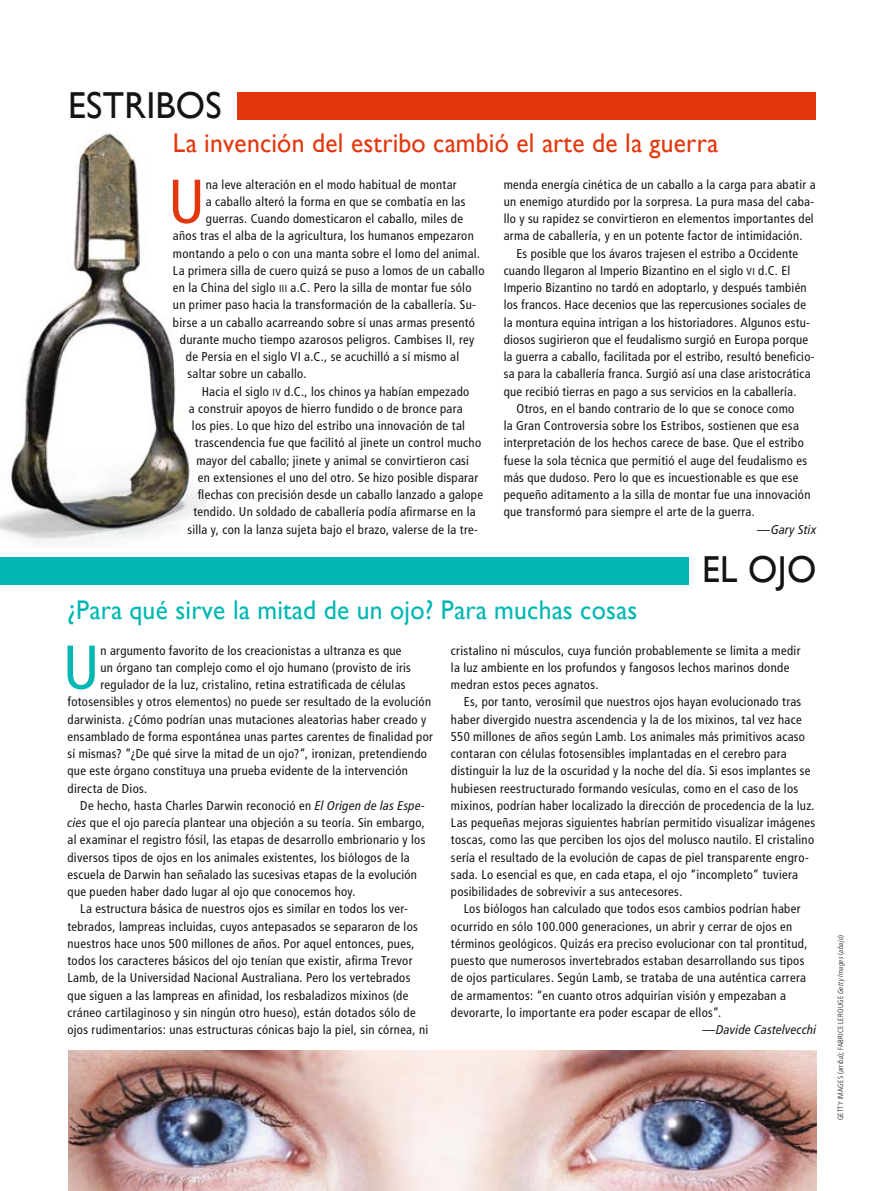
<style>
.page{position:relative;width:893px;height:1191px;background:#fff}
.page>*{position:absolute;margin:0;border:0;box-sizing:border-box;transform-origin:0 0}
.t1{font:condensed 62.25px "Frutiger LT Std";color:#00b7b3}
.t2{font:condensed 62.25px "Frutiger LT Std";color:#e3370e}
.t3{font:37.5px "Gill Sans";letter-spacing:.01em;color:#131413;scale:.95 1}
.t4{font:27px "Gill Sans";letter-spacing:.01em;color:#00b7b3;scale:.95 1}
.t5{font:27px "Gill Sans";letter-spacing:.01em;color:#e3370e;scale:.95 1}
.t6{font:condensed 12.75px/17.2px "Frutiger LT Std";letter-spacing:.025em;color:#131413}
.t7{font:italic condensed 12.75px "Frutiger LT Com";letter-spacing:.015em;color:#131413}
.t8{font:300 condensed 7.5px "Frutiger LT Std";letter-spacing:.025em;color:#131413}
.s1{font-family:"Frutiger LT Std Cn SC800";font-stretch:normal;font-size:10.2px}
.s2{font-family:"Frutiger LT Std";font-style:normal}
.s3{font-family:"Frutiger LT Com";font-style:italic}
</style>
<div class="page">
<img style="left:0;top:131px;width:206px;height:412px">
<div style="left:0;top:557px;width:689px;height:28px;background:#00b7b3"></div>
<div style="left:237px;top:92px;width:579px;height:27px;background:#e3370e"></div>
<img style="left:68px;top:1050px;width:748px;height:141px">
<h2 class="t3" style="left:68px;top:83px;width:163px">ESTRIBOS</h2>
<h3 class="t5" style="left:173px;top:128px;width:575px">La invención del estribo cambió el arte de la guerra</h3>
<h1 class="t2" style="left:168px;top:171px;width:38px">U</h1>
<p class="t6" style="left:206px;top:176px;width:252px">na leve alteración en el modo habitual de montar</p>
<p class="t6" style="left:504px;top:176px;width:313px">menda energía cinética de un caballo a la carga para abatir a un enemigo aturdido por la sorpresa. La pura masa del caba&shy;llo y su rapidez se convirtieron en elementos importantes del arma de caballería, y en un potente factor de intimidación.</p>
<p class="t6" style="left:516px;top:245px;width:283px">Es posible que los ávaros trajesen el estribo a Occidente</p>
<p class="t6" style="left:504px;top:262px;width:288px">cuando llegaron al Imperio Bizantino en el siglo <span class="s1">VI</span> d.C. El</p>
<p class="t6" style="left:504px;top:280px;width:305px">Imperio Bizantino no tardó en adoptarlo, y después también</p>
<p class="t6" style="left:504px;top:297px;width:304px">los francos. Hace decenios que las repercusiones sociales de</p>
<p class="t6" style="left:504px;top:314px;width:308px">la montura equina intrigan a los historiadores. Algunos estu-</p>
<p class="t6" style="left:504px;top:331px;width:306px">diosos sugirieron que el feudalismo surgió en Europa porque</p>
<p class="t6" style="left:504px;top:349px;width:313px">la guerra a caballo, facilitada por el estribo, resultó beneficio-</p>
<p class="t6" style="left:504px;top:366px;width:309px">sa para la caballería franca. Surgió así una clase aristocrática</p>
<p class="t6" style="left:504px;top:383px;width:294px">que recibió tierras en pago a sus servicios en la caballería.</p>
<p class="t6" style="left:516px;top:400px;width:279px">Otros, en el bando contrario de lo que se conoce como</p>
<p class="t6" style="left:504px;top:418px;width:297px">la Gran Controversia sobre los Estribos, sostienen que esa</p>
<p class="t6" style="left:504px;top:435px;width:302px">interpretación de los hechos carece de base. Que el estribo</p>
<p class="t6" style="left:504px;top:452px;width:305px">fuese la sola técnica que permitió el auge del feudalismo es</p>
<p class="t6" style="left:504px;top:469px;width:296px">más que dudoso. Pero lo que es incuestionable es que ese</p>
<p class="t6" style="left:504px;top:487px;width:308px">pequeño aditamento a la silla de montar fue una innovación</p>
<p class="t6" style="left:504px;top:504px;width:253px">que transformó para siempre el arte de la guerra.</p>
<p class="t7" style="left:757px;top:524px;width:61px"><span class="s2">—</span>Gary Stix</p>
<p class="t6" style="left:206px;top:193px;width:261px">a caballo alteró la forma en que se combatía en las</p>
<p class="t6" style="left:206px;top:211px;width:259px">guerras. Cuando domesticaron el caballo, miles de</p>
<p class="t6" style="left:173px;top:228px;width:302px">años tras el alba de la agricultura, los humanos empezaron</p>
<p class="t6" style="left:173px;top:245px;width:308px">montando a pelo o con una manta sobre el lomo del animal.</p>
<p class="t6" style="left:173px;top:262px;width:313px">La primera silla de cuero quizá se puso a lomos de un caballo</p>
<p class="t6" style="left:173px;top:280px;width:300px">en la China del siglo <span class="s1">III</span> a.C. Pero la silla de montar fue sólo</p>
<p class="t6" style="left:173px;top:297px;width:305px">un primer paso hacia la transformación de la caballería. Su-</p>
<p class="t6" style="left:173px;top:314px;width:304px">birse a un caballo acarreando sobre sí unas armas presentó</p>
<p class="t6" style="left:180px;top:331px;width:296px">durante mucho tiempo azarosos peligros. Cambises II, rey</p>
<p class="t6" style="left:186px;top:349px;width:275px">de Persia en el siglo VI a.C., se acuchilló a sí mismo al</p>
<p class="t6" style="left:187px;top:366px;width:121px">saltar sobre un caballo.</p>
<p class="t6" style="left:202px;top:383px;width:269px">Hacia el siglo <span class="s1">IV</span> d.C., los chinos ya habían empezado</p>
<p class="t6" style="left:189px;top:400px;width:275px">a construir apoyos de hierro fundido o de bronce para</p>
<p class="t6" style="left:192px;top:418px;width:275px">los pies. Lo que hizo del estribo una innovación de tal</p>
<p class="t6" style="left:195px;top:435px;width:288px">trascendencia fue que facilitó al jinete un control mucho</p>
<p class="t6" style="left:196px;top:452px;width:274px">mayor del caballo; jinete y animal se convirtieron casi</p>
<p class="t6" style="left:198px;top:469px;width:282px">en extensiones el uno del otro. Se hizo posible disparar</p>
<p class="t6" style="left:198px;top:487px;width:287px">flechas con precisión desde un caballo lanzado a galope</p>
<p class="t6" style="left:193px;top:504px;width:284px">tendido. Un soldado de caballería podía afirmarse en la</p>
<p class="t6" style="left:187px;top:521px;width:292px">silla y, con la lanza sujeta bajo el brazo, valerse de la tre-</p>
<h2 class="t3" style="left:702px;top:548px;width:122px">EL OJO</h2>
<h3 class="t4" style="left:68px;top:594px;width:601px">¿Para qué sirve la mitad de un ojo? Para muchas cosas</h3>
<h1 class="t1" style="left:63px;top:637px;width:38px">U</h1>
<p class="t6" style="left:100px;top:642px;width:303px">n argumento favorito de los creacionistas a ultranza es que</p>
<p class="t6" style="left:451px;top:642px;width:351px">cristalino ni músculos, cuya función probablemente se limita a medir la luz ambiente en los profundos y fangosos lechos marinos donde medran estos peces agnatos.</p>
<p class="t6" style="left:451px;top:694px;width:366px;text-indent:13px">Es, por tanto, verosímil que nuestros ojos hayan evolucionado tras haber divergido nuestra ascendencia y la de los mixinos, tal vez hace 550 millones de años según Lamb. Los animales más primitivos acaso contaran con células fotosensibles implantadas en el cerebro para distinguir la luz de la oscuridad y la noche del día. Si esos implantes se hubiesen reestructurado formando vesículas, como en el caso de los mixinos, podrían haber localizado la dirección de procedencia de la luz.<br>Las pequeñas mejoras siguientes habrían permitido visualizar imágenes toscas, como las que perciben los ojos del molusco nautilo. El cristalino sería el resultado de la evolución de capas de piel transparente engro&shy;sada. Lo esencial es que, en cada etapa, el ojo “incompleto” tuviera posibilidades de sobrevivir a sus antecesores.</p>
<p class="t6" style="left:451px;top:901px;width:358px;text-indent:13px">Los biólogos han calculado que todos esos cambios podrían haber ocurrido en sólo 100.000 generaciones, un abrir y cerrar de ojos en términos geológicos. Quizás era preciso evolucionar con tal prontitud, puesto que numerosos invertebrados estaban desarrollando sus tipos de ojos particulares. Según Lamb, se trataba de una auténtica carrera de armamentos: “en cuanto otros adquirían visión y empezaban a devorarte, lo importante era poder escapar de ellos”.</p>
<p class="t7" style="left:702px;top:1024px;width:116px"><span class="s2">—</span>Davide Castelvecchi</p>
<p class="t6" style="left:100px;top:659px;width:312px">un órgano tan complejo como el ojo humano (provisto de iris</p>
<p class="t6" style="left:100px;top:676px;width:307px">regulador de la luz, cristalino, retina estratificada de células</p>
<p class="t6" style="left:68px;top:694px;width:365px">fotosensibles y otros elementos) no puede ser resultado de la evolución</p>
<p class="t6" style="left:68px;top:711px;width:360px">darwinista. ¿Cómo podrían unas mutaciones aleatorias haber creado y</p>
<p class="t6" style="left:68px;top:728px;width:367px">ensamblado de forma espontánea unas partes carentes de finalidad por</p>
<p class="t6" style="left:68px;top:745px;width:361px">sí mismas? “¿De qué sirve la mitad de un ojo?”, ironizan, pretendiendo</p>
<p class="t6" style="left:68px;top:763px;width:342px">que este órgano constituya una prueba evidente de la intervención</p>
<p class="t6" style="left:68px;top:780px;width:81px">directa de Dios.</p>
<p class="t6" style="left:80px;top:797px;width:346px">De hecho, hasta Charles Darwin reconoció en <span class="s3">El Origen de las Espe-</span></p>
<p class="t6" style="left:68px;top:814px;width:359px"><span class="s3">cies</span> que el ojo parecía plantear una objeción a su teoría. Sin embargo,</p>
<p class="t6" style="left:68px;top:832px;width:359px">al examinar el registro fósil, las etapas de desarrollo embrionario y los</p>
<p class="t6" style="left:68px;top:849px;width:344px">diversos tipos de ojos en los animales existentes, los biólogos de la</p>
<p class="t6" style="left:68px;top:866px;width:351px">escuela de Darwin han señalado las sucesivas etapas de la evolución</p>
<p class="t6" style="left:68px;top:883px;width:290px">que pueden haber dado lugar al ojo que conocemos hoy.</p>
<p class="t6" style="left:80px;top:901px;width:329px">La estructura básica de nuestros ojos es similar en todos los ver-</p>
<p class="t6" style="left:68px;top:918px;width:352px">tebrados, lampreas incluidas, cuyos antepasados se separaron de los</p>
<p class="t6" style="left:68px;top:935px;width:349px">nuestros hace unos 500 millones de años. Por aquel entonces, pues,</p>
<p class="t6" style="left:68px;top:952px;width:346px">todos los caracteres básicos del ojo tenían que existir, afirma Trevor</p>
<p class="t6" style="left:68px;top:970px;width:344px">Lamb, de la Universidad Nacional Australiana. Pero los vertebrados</p>
<p class="t6" style="left:68px;top:987px;width:342px">que siguen a las lampreas en afinidad, los resbaladizos mixinos (de</p>
<p class="t6" style="left:68px;top:1004px;width:350px">cráneo cartilaginoso y sin ningún otro hueso), están dotados sólo de</p>
<p class="t6" style="left:68px;top:1021px;width:362px">ojos rudimentarios: unas estructuras cónicas bajo la piel, sin córnea, ni</p>
<p class="t8" style="left:836px;top:1120px;width:187px;rotate:-90deg">GETTY IMAGES (<span class="s3">arriba</span>); FABRICE LEROUGE <span class="s3">Getty Images</span> (<span class="s3">abajo</span>)</p>
</div>
